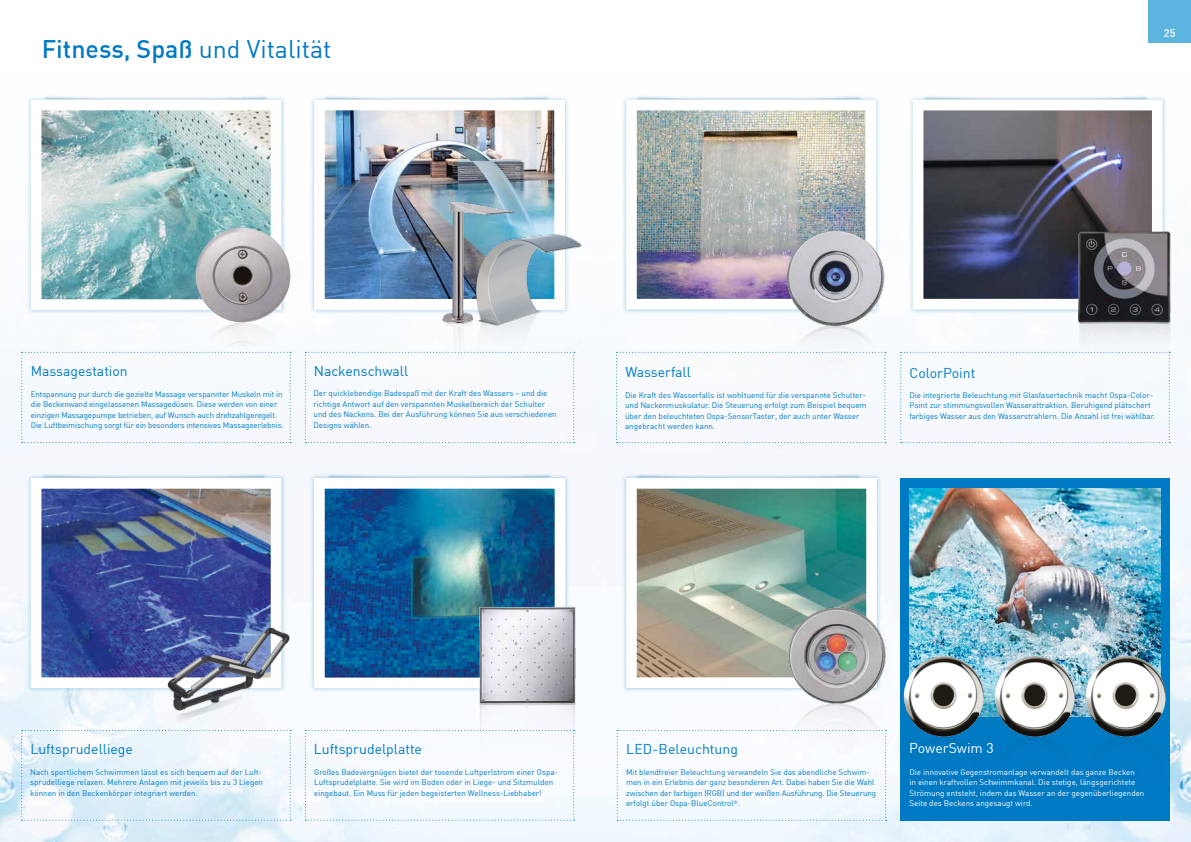
<style>
.page{position:relative;width:1191px;height:842px;background:#fff}
.page>*{position:absolute;margin:0;border:0;box-sizing:border-box;transform-origin:0 0}
.t1{font:500 25px "DIN";color:#007ac3}
.t2{font:14px "DIN";color:#007ac3}
.t3{font:14px "DIN";color:#fff}
.t4{font:500 11px "DIN";color:#fff}
.t5{font:8px/10.5px "DIN";color:#007ac3}
.t6{font:8px/10.5px "DIN";color:#fff}
.s1{font-weight:400}
</style>
<div class="page">
<img style="left:0;top:364px;width:1191px;height:478px">
<div style="left:908px;top:96px;width:258px;height:218px;background:#007ac3;opacity:.35"></div>
<img style="left:924px;top:112px;width:226px;height:185px">
<div style="left:912px;top:100px;width:250px;height:209px;border:11px solid #fff"></div>
<div style="left:310px;top:96px;width:259px;height:218px;background:#007ac3;opacity:.35"></div>
<img style="left:326px;top:112px;width:227px;height:186px">
<div style="left:314px;top:100px;width:251px;height:210px;border:11px solid #fff"></div>
<div style="left:27px;top:474px;width:258px;height:218px;background:#007ac3;opacity:.35"></div>
<img style="left:43px;top:546px;width:226px;height:130px">
<div style="left:31px;top:478px;width:250px;height:210px;border:11px solid #fff"></div>
<div style="left:310px;top:474px;width:259px;height:218px;background:#007ac3;opacity:.35"></div>
<img style="left:326px;top:546px;width:227px;height:130px">
<div style="left:314px;top:478px;width:251px;height:210px;border:11px solid #fff"></div>
<div style="left:622px;top:474px;width:259px;height:218px;background:#007ac3;opacity:.35"></div>
<img style="left:638px;top:546px;width:227px;height:130px">
<div style="left:626px;top:478px;width:251px;height:210px;border:11px solid #fff"></div>
<div style="left:900px;top:478px;width:269px;height:343px;background:#007ac3"></div>
<div style="left:905px;top:484px;width:259px;height:236px;background:#007ac3;opacity:.35"></div>
<img style="left:909px;top:489px;width:251px;height:164px">
<img style="left:515px;top:332px;width:66px;height:80px">
<img style="left:515px;top:232px;width:67px;height:100px">
<img style="left:441px;top:323px;width:74px;height:122px">
<img style="left:441px;top:201px;width:74px;height:122px">
<div style="left:622px;top:96px;width:258px;height:218px;background:#007ac3;opacity:.35"></div>
<img style="left:638px;top:112px;width:226px;height:185px">
<div style="left:626px;top:100px;width:250px;height:209px;border:11px solid #fff"></div>
<img style="left:898px;top:653px;width:272px;height:80px">
<img style="left:898px;top:733px;width:272px;height:61px">
<div style="left:27px;top:96px;width:258px;height:218px;background:#007ac3;opacity:.35"></div>
<img style="left:43px;top:112px;width:226px;height:186px">
<div style="left:31px;top:100px;width:250px;height:210px;border:11px solid #fff"></div>
<img style="left:1074px;top:229px;width:100px;height:95px">
<img style="left:159px;top:623px;width:137px;height:93px">
<img style="left:147px;top:678px;width:136px;height:52px">
<img style="left:786px;top:231px;width:99px;height:93px">
<img style="left:788px;top:324px;width:98px;height:28px">
<img style="left:785px;top:700px;width:102px;height:92px">
<img style="left:195px;top:228px;width:95px;height:124px">
<img style="left:476px;top:606px;width:102px;height:96px">
<img style="left:476px;top:702px;width:102px;height:99px">
<img style="left:317px;top:467px;width:249px;height:79px">
<img style="left:626px;top:467px;width:249px;height:79px">
<img style="left:33px;top:467px;width:249px;height:79px">
<div style="left:21px;top:352px;width:270px;height:91px;background:#f5fafe"></div>
<svg style="left:21px;top:730px;width:270px;height:91px"></svg>
<svg style="left:305px;top:352px;width:270px;height:91px"></svg>
<div style="left:900px;top:352px;width:270px;height:91px;background:#f6fafe"></div>
<svg style="left:305px;top:730px;width:270px;height:91px"></svg>
<svg style="left:617px;top:730px;width:269px;height:91px"></svg>
<div style="left:1148px;top:0;width:43px;height:43px;background:#5cb5e1"></div>
<svg style="left:616px;top:352px;width:270px;height:91px"></svg>
<img style="left:787px;top:606px;width:99px;height:98px">
<h1 class="t1" style="left:42px;top:33px;width:291px">Fitness, Spaß <span class="s1">und Vitalität</span></h1>
<h3 class="t4" style="left:1163px;top:25px;width:13px">25</h3>
<h2 class="t2" style="left:31px;top:362px;width:99px">Massagestation</h2>
<p class="t5" style="left:31px;top:389px;width:255px">Entspannung pur durch die gezielte Massage verspannter Muskeln mit in die Beckenwand eingelassenen Massagedüsen. Diese werden von einer einzigen Massagepumpe betrieben, auf Wunsch auch drehzahlgeregelt.<br>Die Luftbeimischung sorgt für ein besonders intensives Massageerlebnis.</p>
<h2 class="t2" style="left:314px;top:362px;width:96px">Nackenschwall</h2>
<h2 class="t2" style="left:909px;top:364px;width:67px">ColorPoint</h2>
<h2 class="t2" style="left:625px;top:363px;width:67px">Wasserfall</h2>
<p class="t5" style="left:625px;top:390px;width:243px">Die Kraft des Wasserfalls ist wohltuend für die verspannte Schulter&shy;und Nackenmuskulatur. Die Steuerung erfolgt zum Beispiel bequem über den beleuchteten Ospa-SensorTaster, der auch unter Wasser angebracht werden kann.</p>
<p class="t5" style="left:313px;top:388px;width:245px">Der quicklebendige Badespaß mit der Kraft des Wassers – und die richtige Antwort auf den verspannten Muskelbereich der Schulter und des Nackens. Bei der Ausführung können Sie aus verschiedenen Designs wählen.</p>
<p class="t5" style="left:909px;top:390px;width:247px">Die integrierte Beleuchtung mit Glasfasertechnik macht Ospa-Color-<br>Point zur stimmungsvollen Wasserattraktion. Beruhigend plätschert farbiges Wasser aus den Wasserstrahlern. Die Anzahl ist frei wählbar.</p>
<h2 class="t2" style="left:30px;top:740px;width:104px">Luftsprudelliege</h2>
<p class="t5" style="left:30px;top:767px;width:234px;text-align:justify">Nach sportlichem Schwimmen lässt es sich bequem auf der Luft&shy;sprudelliege relaxen. Mehrere Anlagen mit jeweils bis zu 3 Liegen können in den Beckenkörper integriert werden.</p>
<h2 class="t2" style="left:314px;top:740px;width:110px">Luftsprudelplatte</h2>
<h2 class="t2" style="left:626px;top:740px;width:113px">LED-Beleuchtung</h2>
<p class="t5" style="left:314px;top:767px;width:245px">Großes Badevergnügen bietet der tosende Luftperlstrom einer Ospa-<br>Luftsprudelplatte. Sie wird im Boden oder in Liege- und Sitzmulden eingebaut. Ein Muss für jeden begeisterten Wellness-Liebhaber!</p>
<p class="t5" style="left:626px;top:767px;width:251px">Mit blendfreier Beleuchtung verwandeln Sie das abendliche Schwim&shy;men in ein Erlebnis der ganz besonderen Art. Dabei haben Sie die Wahl zwischen der farbigen (RGB) und der weißen Ausführung. Die Steuerung erfolgt über Ospa-BlueControl<sup>®</sup>.</p>
<h2 class="t3" style="left:909px;top:739px;width:86px">PowerSwim 3</h2>
<p class="t6" style="left:909px;top:767px;width:236px">Die innovative Gegenstromanlage verwandelt das ganze Becken<br>in einen kraftvollen Schwimmkanal. Die stetige, längsgerichtete Strömung entsteht, indem das Wasser an der gegenüberliegenden Seite des Beckens angesaugt wird.</p>
</div>
